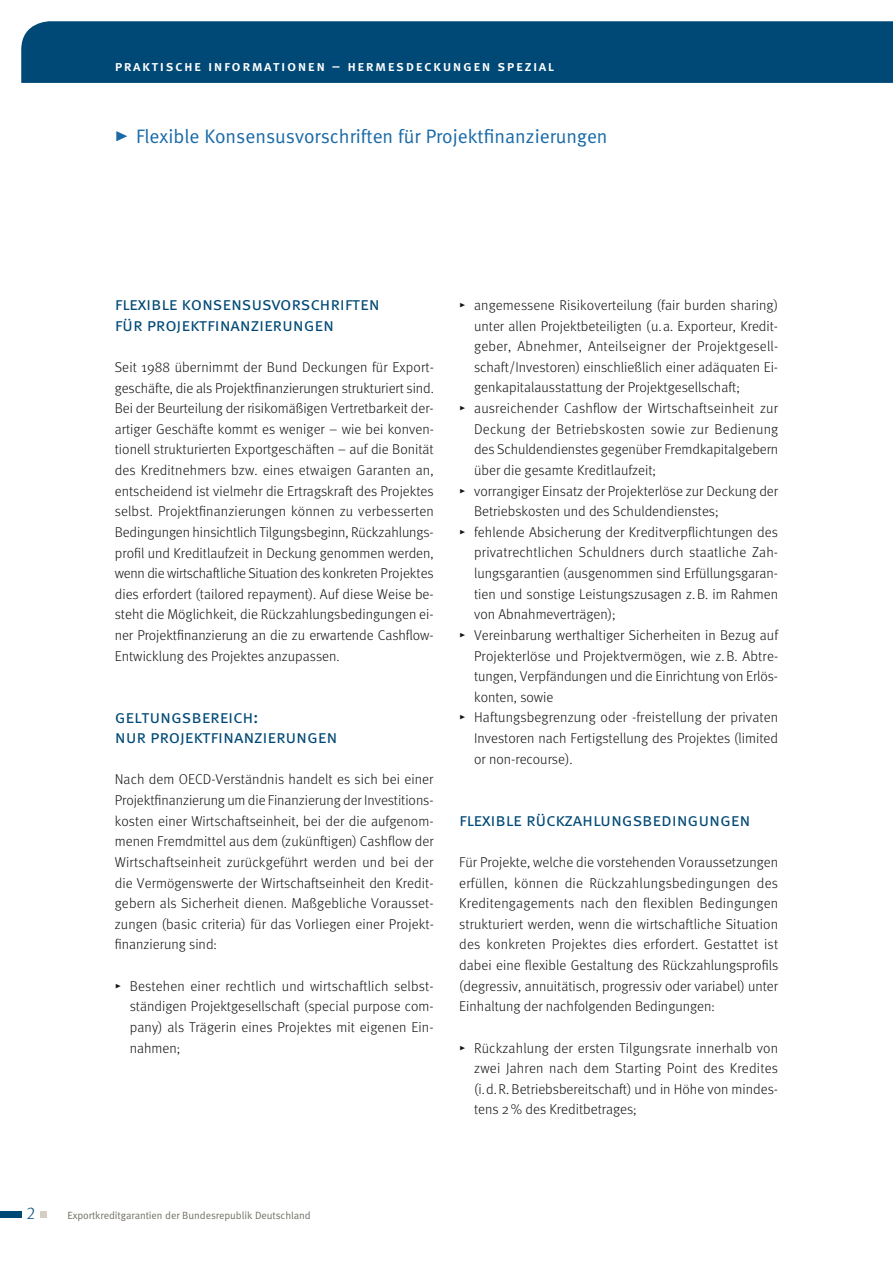
<style>
.page{position:relative;width:893px;height:1263px;background:#fff}
.page>*{position:absolute;margin:0;border:0;box-sizing:border-box;transform-origin:0 0}
.t1{font:19.5px "Meta Normal";color:#1a6aa8}
.t2{font:18.3px/20.5px "Meta Normal Caps";letter-spacing:-.01em;color:#004976}
.t3{font:17.25px "Meta Light LF";color:#004976}
.t4{font:14.7px "Meta Medium Caps";letter-spacing:.1em;color:#fff}
.t5{font:300 14.25px/20.5px "Meta";color:#141415;text-align:justify}
.t6{font:10.5px "Meta Normal";letter-spacing:-.005em;color:#747067}
.s1{font-family:"Meta Light Expert";font-weight:400}
</style>
<div class="page">
<div style="left:0;top:1211px;width:21px;height:7px;background:#004976"></div>
<div style="left:40px;top:1211px;width:7px;height:7px;background:#d4cec2"></div>
<div style="left:21px;top:21px;width:872px;height:62px;background:#004976"></div>
<svg style="left:116px;top:131px;width:11px;height:10px"></svg>
<p class="t4" style="left:115px;top:57px;width:441px">praktische informationen – hermesdeckungen spezial</p>
<h1 class="t1" style="left:136px;top:125px;width:473px">Flexible Konsensusvorschriften für Projektfinanzierungen</h1>
<p class="t2" style="left:115px;top:293px;width:267px">flexible konsensusvorschriften für projektfinanzierungen</p>
<p class="t5" style="left:115px;top:357px;width:321px;text-align:left">Seit 1988 übernimmt der Bund Deckungen für Export&shy;geschäfte, die als Projektfinanzierungen strukturiert sind.<br>Bei der Beurteilung der risikomäßigen Vertretbarkeit der&shy;artiger Geschäfte kommt es weniger – wie bei konven&shy;tionell strukturierten Exportgeschäften – auf die Bonität des Kreditnehmers bzw. eines etwaigen Garanten an, entscheidend ist vielmehr die Ertragskraft des Projektes selbst. Projektfinanzierungen können zu verbesserten Bedingungen hinsichtlich Tilgungsbeginn, Rückzahlungs&shy;profil und Kreditlaufzeit in Deckung genommen werden, wenn die wirtschaftliche Situation des konkreten Projektes dies erfordert (tailored repayment). Auf diese Weise be&shy;steht die Möglichkeit, die Rückzahlungsbedingungen ei&shy;ner Projektfinanzierung an die zu erwartende Cashflow-- Entwicklung des Projektes anzupassen.</p>
<p class="t2" style="left:115px;top:706px;width:224px">geltungsbereich:<br>nur projektfinanzierungen</p>
<p class="t5" style="left:115px;top:769px;width:321px">Nach dem OECD-Verständnis handelt es sich bei einer Projektfinanzierung um die Finanzierung der Investitions&shy;kosten einer Wirtschaftseinheit, bei der die aufgenom&shy;menen Fremdmittel aus dem (zukünftigen) Cashflow der Wirtschaftseinheit zurückgeführt werden und bei der die Vermögenswerte der Wirtschaftseinheit den Kredit&shy;gebern als Sicherheit dienen. Maßgebliche Vorausset&shy;zungen (basic criteria) für das Vorliegen einer Projekt&shy;finanzierung sind:</p>
<p class="t5" style="left:130px;top:975px;width:306px;text-indent:-15px"><span class="s1">@</span> Bestehen einer rechtlich und wirtschaftlich selbst&shy;ständigen Projektgesellschaft (special purpose com&shy;pany) als Trägerin eines Projektes mit eigenen Ein&shy;nahmen;</p>
<p class="t5" style="left:459px;top:295px;width:320px"><span class="s1">@</span> angemessene Risikoverteilung (fair burden sharing)</p>
<p class="t5" style="left:474px;top:315px;width:306px">unter allen Projektbeteiligten (u.a. Exporteur, Kredit-</p>
<p class="t5" style="left:474px;top:336px;width:306px">geber, Abnehmer, Anteilseigner der Projektgesell-</p>
<p class="t5" style="left:474px;top:357px;width:306px">schaft/Investoren) einschließlich einer adäquaten Ei-</p>
<p class="t5" style="left:474px;top:377px;width:267px">genkapitalausstattung der Projektgesellschaft;</p>
<p class="t5" style="left:459px;top:398px;width:320px"><span class="s1">@</span> ausreichender Cashflow der Wirtschaftseinheit zur</p>
<p class="t5" style="left:474px;top:418px;width:306px">Deckung der Betriebskosten sowie zur Bedienung</p>
<p class="t5" style="left:474px;top:439px;width:306px">des Schuldendienstes gegenüber Fremdkapitalgebern</p>
<p class="t5" style="left:474px;top:460px;width:183px">über die gesamte Kreditlaufzeit;</p>
<p class="t5" style="left:459px;top:480px;width:320px"><span class="s1">@</span> vorrangiger Einsatz der Projekterlöse zur Deckung der</p>
<p class="t5" style="left:474px;top:501px;width:246px">Betriebskosten und des Schuldendienstes;</p>
<p class="t5" style="left:459px;top:521px;width:320px"><span class="s1">@</span> fehlende Absicherung der Kreditverpflichtungen des</p>
<p class="t5" style="left:474px;top:542px;width:306px">privatrechtlichen Schuldners durch staatliche Zah-</p>
<p class="t5" style="left:474px;top:563px;width:306px">lungsgarantien (ausgenommen sind Erfüllungsgaran-</p>
<p class="t5" style="left:474px;top:583px;width:306px">tien und sonstige Leistungszusagen z. B. im Rahmen</p>
<p class="t5" style="left:474px;top:604px;width:143px">von Abnahmeverträgen);</p>
<p class="t5" style="left:459px;top:625px;width:320px"><span class="s1">@</span> Vereinbarung werthaltiger Sicherheiten in Bezug auf</p>
<p class="t5" style="left:474px;top:645px;width:306px">Projekterlöse und Projektvermögen, wie z.B. Abtre-</p>
<p class="t5" style="left:474px;top:666px;width:306px">tungen, Verpfändungen und die Einrichtung von Erlös-</p>
<p class="t5" style="left:474px;top:686px;width:81px">konten, sowie</p>
<p class="t5" style="left:459px;top:707px;width:320px"><span class="s1">@</span> Haftungsbegrenzung oder -freistellung der privaten</p>
<p class="t5" style="left:474px;top:728px;width:305px">Investoren nach Fertigstellung des Projektes (limited</p>
<p class="t5" style="left:474px;top:748px;width:100px">or non-recourse).</p>
<p class="t2" style="left:459px;top:809px;width:293px">flexible rückzahlungsbedingungen</p>
<p class="t5" style="left:459px;top:852px;width:321px">Für Projekte, welche die vorstehenden Voraussetzungen erfüllen, können die Rückzahlungsbedingungen des Kreditengagements nach den flexiblen Bedingungen strukturiert werden, wenn die wirtschaftliche Situation des konkreten Projektes dies erfordert. Gestattet ist dabei eine flexible Gestaltung des Rückzahlungsprofils (degressiv, annuitätisch, progressiv oder variabel) unter Einhaltung der nachfolgenden Bedingungen:</p>
<p class="t5" style="left:474px;top:1037px;width:306px;text-indent:-15px"><span class="s1">@</span> Rückzahlung der ersten Tilgungsrate innerhalb von zwei Jahren nach dem Starting Point des Kredites (i.d.R. Betriebsbereitschaft) und in Höhe von mindes&shy;tens 2 % des Kreditbetrages;</p>
<p class="t3" style="left:26px;top:1203px;width:10px">2</p>
<p class="t6" style="left:67px;top:1209px;width:245px">Exportkreditgarantien der Bundesrepublik Deutschland</p>
</div>
